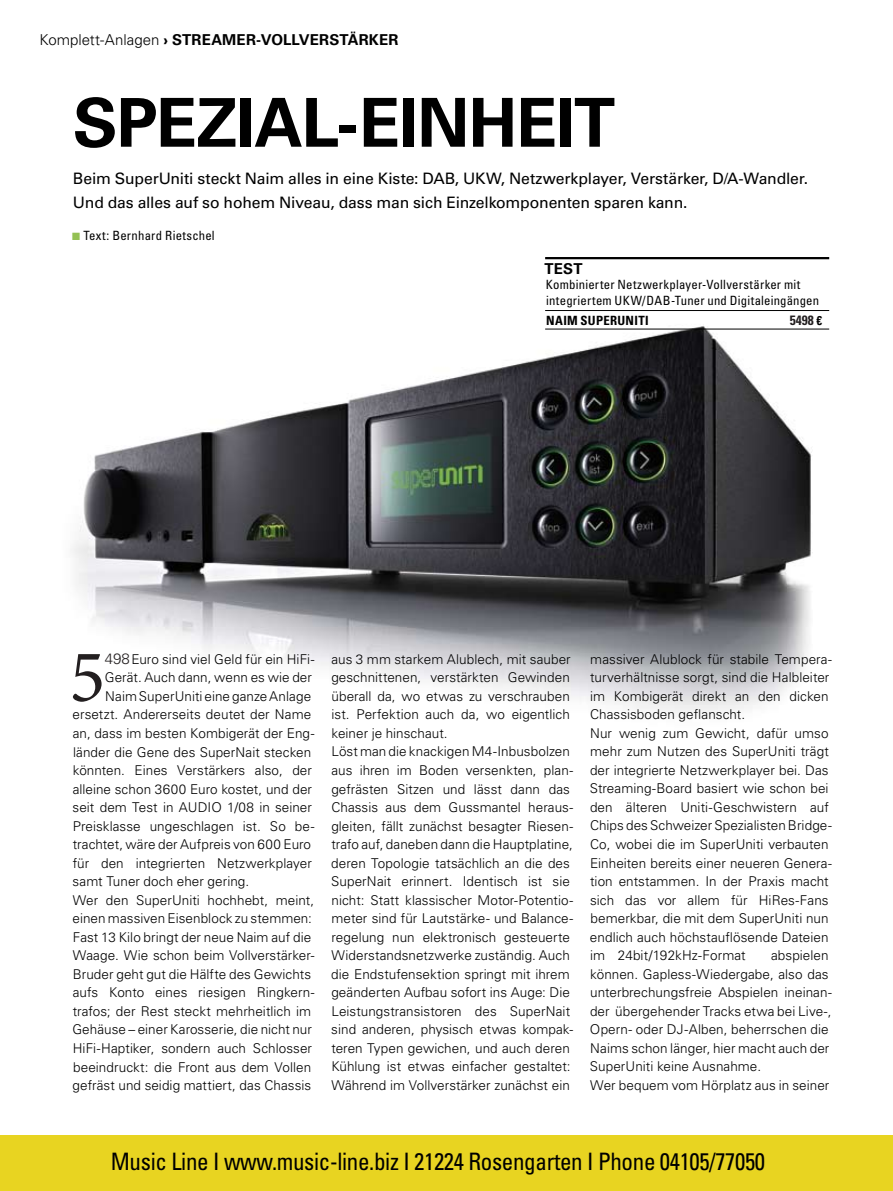
<style>
.page{position:relative;width:893px;height:1191px;background:#fff}
.page>*{position:absolute;margin:0;border:0;box-sizing:border-box;transform-origin:0 0}
.t1{font:75px "Minion Pro";color:#231f20}
.t2{font:70.5px "Minion Pro";color:#000}
.t3{font:700 67.5px "Univers LT Std";letter-spacing:-.015em;color:#000}
.t4{font:condensed 24px "Univers LT Std";letter-spacing:-.015em;color:#000;scale:.96 1}
.t5{font:15.75px/24px "Univers LT Std";letter-spacing:-.01em;color:#000}
.t6{font:700 15px "Univers LT Std";letter-spacing:.01em;color:#000}
.t7{font:300 15px "Univers";color:#231f20}
.t8{font:300 13.5px/18.5px "Univers LT Std";letter-spacing:.005em;color:#000}
.t9{font:700 condensed 13.5px "Univers";color:#231f20}
.t10{font:condensed 12.75px/15.3px "Univers LT Std";letter-spacing:.015em;color:#000}
.t11{font:700 condensed 12.75px "Univers LT Std";letter-spacing:.025em;color:#000}
.s1{font-weight:300}
.s2{color:#94c154}
</style>
<div class="page">
<img style="left:71px;top:310px;width:759px;height:403px">
<hr style="left:545px;top:257px;width:284px;height:2px;background:#000">
<hr style="left:545px;top:310px;width:284px;height:1px;background:#000">
<hr style="left:545px;top:329px;width:284px;height:1px;background:#000">
<div style="left:0;top:1135px;width:893px;height:56px;background:#e8d421"></div>
<div style="left:731px;top:312px;width:83px;height:15px;background:#fff"></div>
<div style="left:63px;top:646px;width:42px;height:58px;background:#fff"></div>
<div style="left:105px;top:652px;width:25px;height:14px;background:#fff"></div>
<p class="t6" style="left:39px;top:31px;width:361px"><span class="s1">Komplett-Anlagen</span> › STREAMER-VOLLVERSTÄRKER</p>
<h3 class="t3" style="left:73px;top:83px;width:544px">SPEZIAL-EINHEIT</h3>
<p class="t5" style="left:73px;top:166px;width:737px">Beim SuperUniti steckt Naim alles in eine Kiste: DAB, UKW, Netzwerkplayer, Verstärker, D/A-Wandler.<br>Und das alles auf so hohem Niveau, dass man sich Einzelkomponenten sparen kann.</p>
<p class="t10" style="left:72px;top:228px;width:144px"><span class="s2">■</span> Text: Bernhard Rietschel</p>
<p class="t6" style="left:545px;top:260px;width:40px">TEST</p>
<p class="t10" style="left:546px;top:277px;width:275px">Kombinierter Netzwerkplayer-Vollverstärker mit integriertem UKW/DAB-Tuner und Digitaleingängen</p>
<p class="t11" style="left:546px;top:312px;width:104px">NAIM SUPERUNITI</p>
<p class="t11" style="left:789px;top:312px;width:34px">4200 €</p>
<p class="t9" style="left:790px;top:312px;width:25px">5498</p>
<h1 class="t1" style="left:69px;top:626px;width:37px">5</h1>
<p class="t7" style="left:105px;top:649px;width:27px">498</p>
<h2 class="t2" style="left:71px;top:631px;width:35px">4</h2>
<p class="t8" style="left:105px;top:650px;width:211px">200 Euro sind viel Geld für ein HiFi-</p>
<p class="t8" style="left:105px;top:668px;width:209px">Gerät. Auch dann, wenn es wie der</p>
<p class="t8" style="left:105px;top:687px;width:208px">Naim SuperUniti eine ganze Anlage</p>
<p class="t8" style="left:73px;top:705px;width:240px">ersetzt. Andererseits deutet der Name</p>
<p class="t8" style="left:73px;top:724px;width:243px">an, dass im besten Kombigerät der Eng-</p>
<p class="t8" style="left:73px;top:742px;width:240px">länder die Gene des SuperNait stecken</p>
<p class="t8" style="left:73px;top:761px;width:241px">könnten. Eines Verstärkers also, der</p>
<p class="t8" style="left:73px;top:779px;width:241px">alleine schon 3600 Euro kostet, und der</p>
<p class="t8" style="left:73px;top:798px;width:241px">seit dem Test in AUDIO 1/08 in seiner</p>
<p class="t8" style="left:73px;top:816px;width:243px">Preisklasse ungeschlagen ist. So be-</p>
<p class="t8" style="left:73px;top:835px;width:240px">trachtet, wäre der Aufpreis von 600 Euro</p>
<p class="t8" style="left:73px;top:853px;width:241px">für den integrierten Netzwerkplayer</p>
<p class="t8" style="left:73px;top:872px;width:178px">samt Tuner doch eher gering.</p>
<p class="t8" style="left:73px;top:890px;width:243px">Wer den SuperUniti hochhebt, meint,</p>
<p class="t8" style="left:73px;top:909px;width:241px">einen massiven Eisenblock zu stemmen:</p>
<p class="t8" style="left:73px;top:927px;width:240px">Fast 13 Kilo bringt der neue Naim auf die</p>
<p class="t8" style="left:73px;top:946px;width:243px">Waage. Wie schon beim Vollverstärker-</p>
<p class="t8" style="left:73px;top:965px;width:240px">Bruder geht gut die Hälfte des Gewichts</p>
<p class="t8" style="left:73px;top:983px;width:243px">aufs Konto eines riesigen Ringkern-</p>
<p class="t8" style="left:73px;top:1002px;width:240px">trafos; der Rest steckt mehrheitlich im</p>
<p class="t8" style="left:72px;top:1020px;width:241px">Gehäuse – einer Karosserie, die nicht nur</p>
<p class="t8" style="left:73px;top:1039px;width:241px">HiFi-Haptiker, sondern auch Schlosser</p>
<p class="t8" style="left:73px;top:1057px;width:240px">beeindruckt: die Front aus dem Vollen</p>
<p class="t8" style="left:73px;top:1076px;width:240px">gefräst und seidig mattiert, das Chassis</p>
<p class="t8" style="left:331px;top:650px;width:244px">aus 3 mm starkem Alublech, mit sauber geschnittenen, verstärkten Gewinden überall da, wo etwas zu verschrauben ist. Perfektion auch da, wo eigentlich keiner je hinschaut.<br>Löst man die knackigen M4-Inbusbolzen aus ihren im Boden versenkten, plan&shy;gefrästen Sitzen und lässt dann das Chassis aus dem Gussmantel heraus&shy;gleiten, fällt zunächst besagter Riesen&shy;trafo auf, daneben dann die Hauptplatine, deren Topologie tatsächlich an die des SuperNait erinnert. Identisch ist sie nicht: Statt klassischer Motor-Potentio&shy;meter sind für Lautstärke- und Balance&shy;regelung nun elektronisch gesteuerte Widerstandsnetzwerke zuständig. Auch die Endstufensektion springt mit ihrem geänderten Aufbau sofort ins Auge: Die Leistungstransistoren des SuperNait sind anderen, physisch etwas kompak&shy;teren Typen gewichen, und auch deren Kühlung ist etwas einfacher gestaltet:<br>Während im Vollverstärker zunächst ein</p>
<p class="t8" style="left:590px;top:649px;width:244px">massiver Alublock für stabile Tempera&shy;turverhältnisse sorgt, sind die Halbleiter im Kombigerät direkt an den dicken Chassisboden geflanscht.<br>Nur wenig zum Gewicht, dafür umso mehr zum Nutzen des SuperUniti trägt der integrierte Netzwerkplayer bei. Das Streaming-Board basiert wie schon bei den älteren Uniti-Geschwistern auf Chips des Schweizer Spezialisten Bridge-Co, wobei die im SuperUniti verbauten Einheiten bereits einer neueren Genera&shy;tion entstammen. In der Praxis macht sich das vor allem für HiRes-Fans bemerkbar, die mit dem SuperUniti nun endlich auch höchstauflösende Dateien im 24bit/192kHz-Format</p>
<p class="t8" style="left:590px;top:946px;width:244px;text-indent:181px">abspielen können. Gapless-Wiedergabe, also das unterbrechungsfreie Abspielen ineinan&shy;der übergehender Tracks etwa bei Live-, Opern- oder DJ-Alben, beherrschen die Naims schon länger, hier macht auch der SuperUniti keine Ausnahme.<br>Wer bequem vom Hörplatz aus in seiner</p>
<h3 class="t4" style="left:111px;top:1146px;width:683px">Music Line I www.music-line.biz I 21224 Rosengarten I Phone 04105/77050</h3>
</div>
